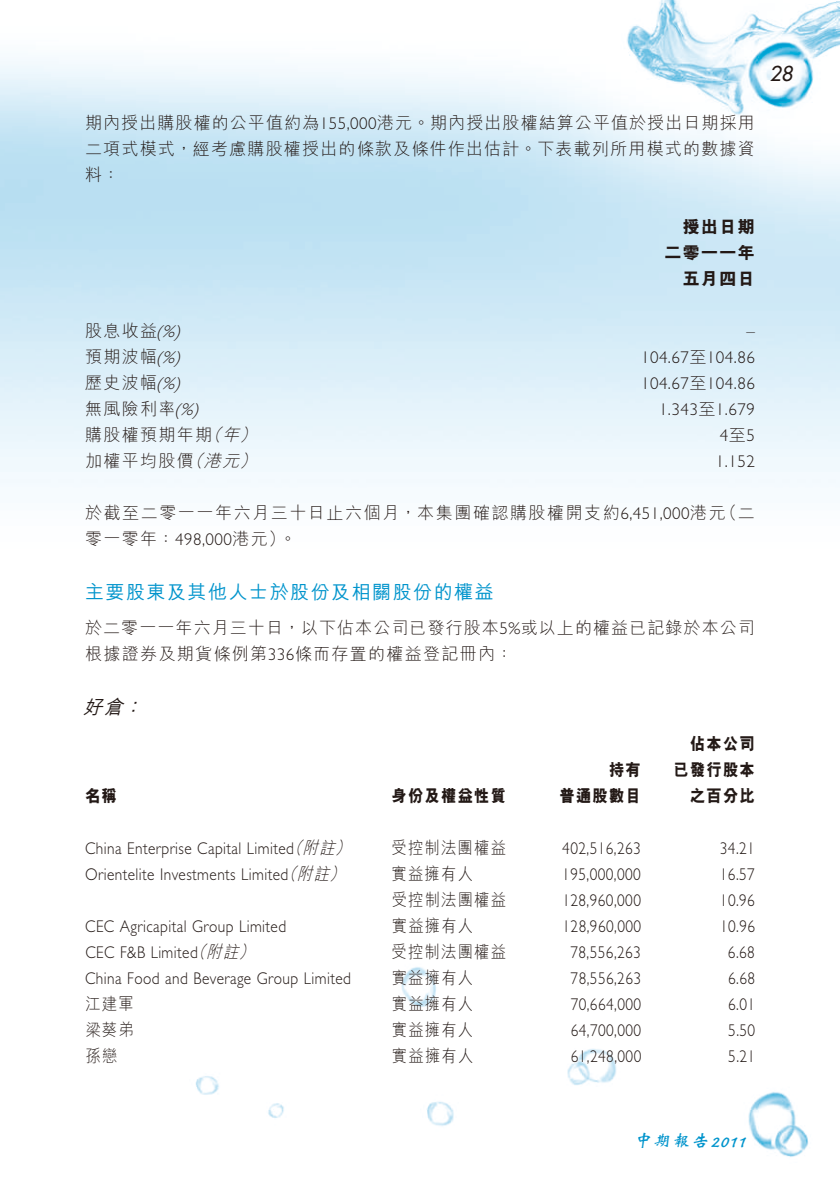
<style>
.page{position:relative;width:840px;height:1191px;background:#fff}
.page>*{position:absolute;margin:0;border:0;box-sizing:border-box;transform-origin:0 0}
.t1{font:600 21px "Caflisch Script Pro";color:#0094cc}
.t2{font:italic 500 20px "Futura Std";color:#231916}
.t3{font:500 19px "M Hei HK";letter-spacing:.08em;color:#0094cc}
.t4{font:italic 500 19px "M Hei HK";color:#231916}
.t5{font:300 17px "Gill Sans Std";letter-spacing:.03em;color:#231916;scale:.9 1}
.t6{font:300 17px/26px "M Hei HK";letter-spacing:.08em;color:#231916}
.t7{font:300 17px "M Hei HK";letter-spacing:.08em;color:#231916;scale:.9 1}
.t8{font:300 17px "Gill Sans Std";letter-spacing:.03em;color:#231916}
.t9{font:800 17px/26px "M Hei HK";letter-spacing:.08em;color:#231916;text-align:right;scale:.9 1}
.t10{font:800 17px/26px "M Hei HK";letter-spacing:.08em;color:#231916;text-align:right}
.t11{font:italic 300 17px "M Hei HK";color:#231916;scale:.9 1}
.t12{font:italic 300 17px "M Hei HK";color:#231916}
.t13{font:700 17px "M Bei HK";color:#0094cc}
.t14{font:italic 300 17px "Gill Sans Std";color:#231916}
.s1{font-family:"Gill Sans Std"}
.s2{font-family:"Gill Sans Std";font-style:italic}
.s3{font-family:"M Hei HK"}
</style>
<div class="page">
<img style="left:1px;top:0;width:838px;height:1157px">
<img style="left:0;top:0;width:1px;height:1191px">
<p class="t6" style="left:85px;top:109px;width:670px;text-align:justify">期內授出購股權的公平值約為<span class="s1">155,000</span>港元。期內授出股權結算公平值於授出日期採用二項式模式，經考慮購股權授出的條款及條件作出估計。下表載列所用模式的數據資料：</p>
<p class="t10" style="left:664px;top:213px;width:92px">授出日期二零一一年五月四日</p>
<p class="t6" style="left:85px;top:317px;width:96px">股息收益 <span class="s2">%)</span></p>
<p class="t14" style="left:174px;top:321px;width:12px">(</p>
<p class="t8" style="left:746px;top:321px;width:10px">–</p>
<p class="t6" style="left:85px;top:343px;width:95px">預期波幅 <span class="s2">%(</span></p>
<p class="t14" style="left:174px;top:347px;width:12px">)</p>
<p class="t8" style="left:640px;top:347px;width:115px">104.67<span class="s3">至</span>104.86</p>
<p class="t6" style="left:85px;top:369px;width:95px">歷史波幅 <span class="s2">%(</span></p>
<p class="t14" style="left:174px;top:373px;width:12px">)</p>
<p class="t8" style="left:640px;top:373px;width:115px">104.67<span class="s3">至</span>104.86</p>
<p class="t6" style="left:85px;top:395px;width:114px">無風險利率 <span class="s2">%(</span></p>
<p class="t14" style="left:193px;top:399px;width:12px">)</p>
<p class="t8" style="left:658px;top:399px;width:97px">1.343<span class="s3">至</span>1.679</p>
<p class="t12" style="left:204px;top:422px;width:25px">（</p>
<p class="t12" style="left:239px;top:422px;width:25px">）</p>
<p class="t6" style="left:85px;top:421px;width:128px">購股權預期年期</p>
<p class="t12" style="left:222px;top:422px;width:25px">年</p>
<p class="t8" style="left:719px;top:425px;width:36px"><span class="s3">至</span>4 5</p>
<p class="t12" style="left:186px;top:448px;width:25px">（</p>
<p class="t12" style="left:239px;top:448px;width:25px">(</p>
<p class="t6" style="left:85px;top:447px;width:110px">加權平均股價</p>
<p class="t12" style="left:203px;top:448px;width:43px">港元</p>
<p class="t8" style="left:715px;top:451px;width:40px">1.152</p>
<p class="t6" style="left:720px;top:499px;width:36px">（二</p>
<p class="t6" style="left:279px;top:499px;width:447px;text-indent:-194px">於截至二零一一年六月三十日止六個月，本集團確認購股權開支約<span class="s1">6,451,000</span>港元。</p>
<p class="t6" style="left:85px;top:525px;width:202px">零一零年：<span class="s1">498,000</span>港元(</p>
<p class="t3" style="left:85px;top:578px;width:410px">主要股東及其他人士於股份及相關股份的權益</p>
<p class="t6" style="left:85px;top:614px;width:671px">於二零一一年六月三十日，以下佔本公司已發行股本<span class="s1">5%</span>或以上的權益已記錄於本公司根據證券及期貨條例第<span class="s1">336</span>條而存置的權益登記冊內：</p>
<p class="t4" style="left:83px;top:693px;width:48px">好倉</p>
<p class="t4" style="left:123px;top:693px;width:27px">：</p>
<p class="t9" style="left:608px;top:756px;width:37px">持有</p>
<p class="t9" style="left:673px;top:730px;width:92px">佔本公司已發行股本</p>
<p class="t9" style="left:85px;top:782px;width:37px">名稱</p>
<p class="t9" style="left:391px;top:782px;width:128px">身份及權益性質</p>
<p class="t9" style="left:559px;top:782px;width:92px">普通股數目</p>
<p class="t9" style="left:689px;top:782px;width:73px">之百分比</p>
<p class="t11" style="left:287px;top:835px;width:25px">（</p>
<p class="t11" style="left:335px;top:835px;width:25px">）</p>
<p class="t11" style="left:302px;top:835px;width:44px">附註</p>
<p class="t5" style="left:85px;top:838px;width:233px">China Enterprise Capital Limited</p>
<p class="t7" style="left:391px;top:835px;width:128px">受控制法團權益</p>
<p class="t5" style="left:562px;top:838px;width:89px">402,516,263</p>
<p class="t5" style="left:719px;top:838px;width:40px">34.21</p>
<p class="t11" style="left:281px;top:861px;width:25px">（</p>
<p class="t11" style="left:329px;top:861px;width:25px">）</p>
<p class="t11" style="left:297px;top:861px;width:44px">附註</p>
<p class="t5" style="left:85px;top:864px;width:227px">Orientelite Investments Limited</p>
<p class="t7" style="left:391px;top:861px;width:92px">實益擁有人</p>
<p class="t5" style="left:562px;top:864px;width:89px">195,000,000</p>
<p class="t5" style="left:719px;top:864px;width:40px">16.57</p>
<p class="t7" style="left:391px;top:887px;width:128px">受控制法團權益</p>
<p class="t5" style="left:562px;top:890px;width:89px">128,960,000</p>
<p class="t5" style="left:719px;top:890px;width:40px">10.96</p>
<p class="t5" style="left:85px;top:916px;width:225px">CEC Agricapital Group Limited</p>
<p class="t7" style="left:391px;top:913px;width:92px">實益擁有人</p>
<p class="t5" style="left:562px;top:916px;width:89px">128,960,000</p>
<p class="t5" style="left:719px;top:916px;width:40px">10.96</p>
<p class="t11" style="left:190px;top:939px;width:25px">（</p>
<p class="t11" style="left:238px;top:939px;width:25px">）</p>
<p class="t11" style="left:206px;top:939px;width:44px">附註</p>
<p class="t5" style="left:85px;top:942px;width:126px">CEC B&amp;F Limited</p>
<p class="t7" style="left:391px;top:939px;width:128px">受控制法團權益</p>
<p class="t5" style="left:570px;top:942px;width:80px">78,556,263</p>
<p class="t5" style="left:727px;top:942px;width:31px">6.68</p>
<p class="t5" style="left:85px;top:968px;width:296px">China Food and Beverage Group Limited</p>
<p class="t7" style="left:391px;top:965px;width:92px">實益擁有人</p>
<p class="t5" style="left:570px;top:968px;width:80px">78,556,263</p>
<p class="t5" style="left:727px;top:968px;width:31px">6.68</p>
<p class="t7" style="left:85px;top:991px;width:55px">江建軍</p>
<p class="t7" style="left:391px;top:991px;width:92px">實益擁有人</p>
<p class="t5" style="left:570px;top:994px;width:80px">70,664,000</p>
<p class="t5" style="left:727px;top:994px;width:31px">6.01</p>
<p class="t7" style="left:85px;top:1017px;width:55px">梁葵弟</p>
<p class="t7" style="left:391px;top:1017px;width:92px">實益擁有人</p>
<p class="t5" style="left:570px;top:1020px;width:80px">64,700,000</p>
<p class="t5" style="left:727px;top:1020px;width:31px">5.50</p>
<p class="t7" style="left:85px;top:1043px;width:37px">孫戀</p>
<p class="t7" style="left:392px;top:1043px;width:92px">實益擁有人</p>
<p class="t5" style="left:570px;top:1046px;width:80px">61,248,000</p>
<p class="t5" style="left:727px;top:1046px;width:31px">5.21</p>
<p class="t2" style="left:769px;top:61px;width:25px">28</p>
<p class="t13" style="left:633px;top:1129px;width:79px">中期報告</p>
<p class="t1" style="left:710px;top:1131px;width:36px">2011</p>
</div>
